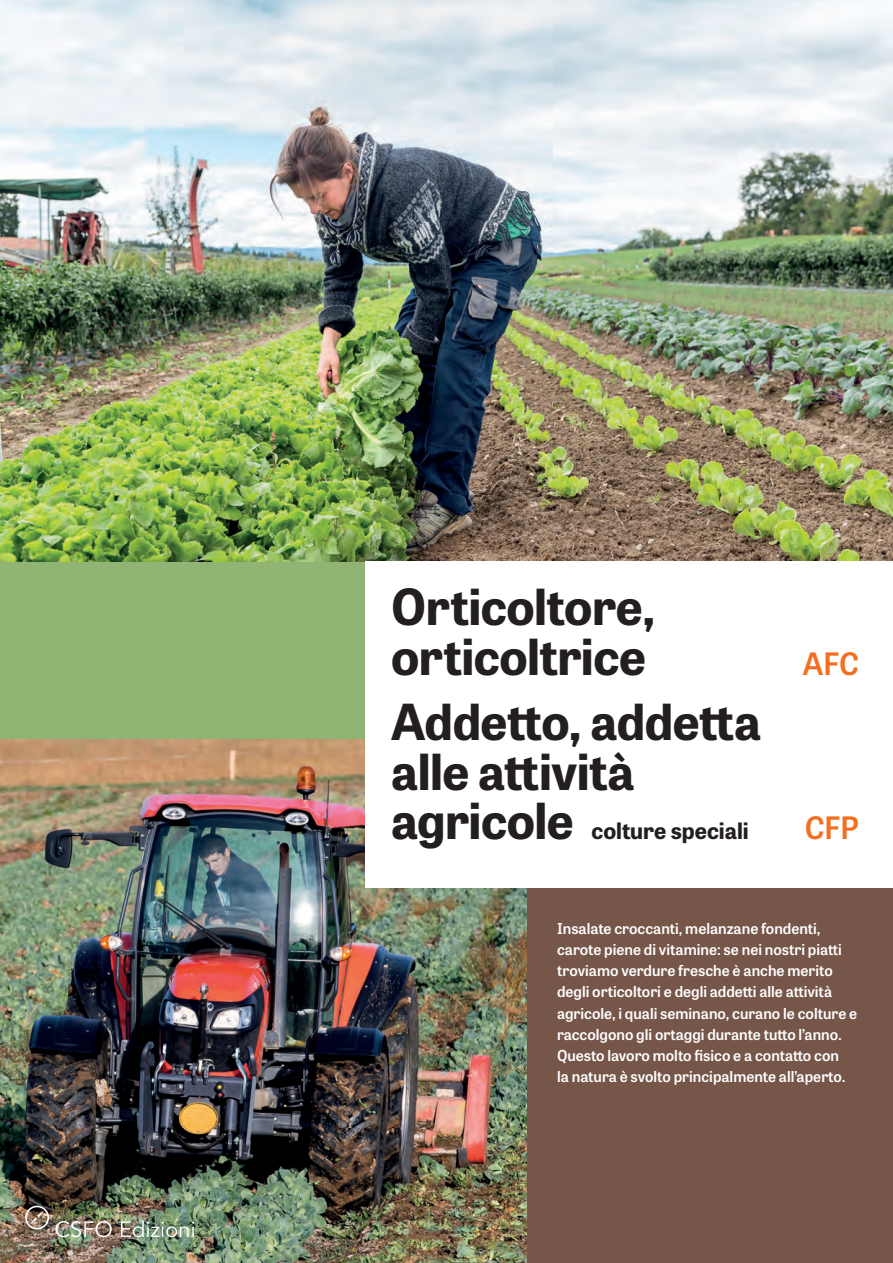
<style>
.page{position:relative;width:893px;height:1263px;background:#fff}
.page>*{position:absolute;margin:0;border:0;box-sizing:border-box;transform-origin:0 0}
.t1{font:700 49.5px/49.5px "Tablet Gothic";letter-spacing:-.01em;color:#231f20}
.t2{font:600 30.75px "Tablet Gothic";color:#f36e21}
.t3{font:700 22.5px "Tablet Gothic";color:#231f20}
.t4{font:600 15px/21.3px "Tablet Gothic";color:#fff}
.s1{font-size:49.5px}
.s2{font-weight:600;font-size:30.75px;color:#f36e21}
</style>
<div class="page">
<div style="left:0;top:561px;width:366px;height:179px;background:#90b474"></div>
<img style="left:0;top:0;width:893px;height:561px">
<img style="left:0;top:740px;width:527px;height:523px">
<div style="left:527px;top:888px;width:366px;height:375px;background:#765649"></div>
<svg style="left:56px;top:1221px;width:56px;height:16px"></svg>
<svg style="left:121px;top:1220px;width:73px;height:17px"></svg>
<svg style="left:25px;top:1205px;width:24px;height:24px"></svg>
<div style="left:366px;top:561px;width:527px;height:327px;background:#fff"></div>
<h1 class="t1" style="left:391px;top:580px;width:266px">Orticoltore, orticoltrice</h1>
<h2 class="t2" style="left:803px;top:642px;width:58px">AFC</h2>
<h1 class="t1" style="left:391px;top:695px;width:371px">Addetto, addetta alle attività</h1>
<h3 class="t3" style="left:391px;top:815px;width:469px"><span class="s1">agricole</span> colture speciali <span class="s2">CFP</span></h3>
<p class="t4" style="left:557px;top:917px;width:302px">Insalate croccanti, melanzane fondenti, carote piene di vitamine: se nei nostri piatti troviamo verdure fresche è anche merito degli orticoltori e degli addetti alle attività agricole, i quali seminano, curano le colture e raccolgono gli ortaggi durante tutto l’anno.<br>Questo lavoro molto fisico e a contatto con<br>la natura è svolto principalmente all’aperto.</p>
</div>
